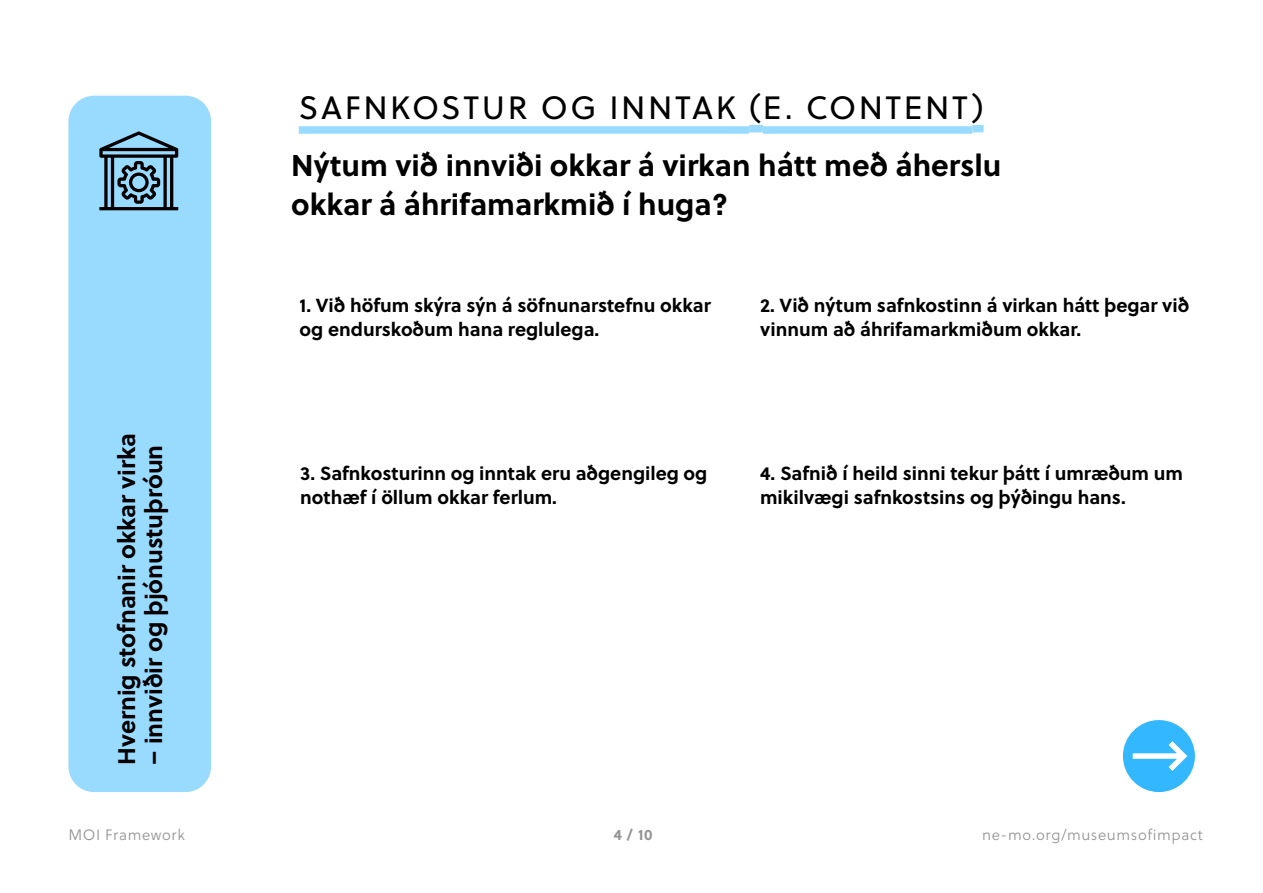
<style>
.page{position:relative;width:1263px;height:893px;background:#fff}
.page>*{position:absolute;margin:0;border:0;box-sizing:border-box;transform-origin:0 0}
.subheader_enabler{font:32.25px "Soleil";letter-spacing:.08em;color:#000}
.question_no_underline{font:700 30px/39px "Soleil";color:#000}
.t1{font:700 24px "Soleil";color:#000}
.statements{font:700 18.9px/24px "Soleil";color:#000}
.t2{font:15px "Soleil Lt";letter-spacing:.04em;color:#949494}
.t3{font:700 15px "Soleil";color:#949494}
</style>
<div class="page">
<div style="left:68px;top:96px;width:143px;height:696px;background:#99dbff;border-radius:26px"></div>
<svg style="left:99px;top:131px;width:79px;height:79px"></svg>
<div style="left:299px;top:126px;width:450px;height:8px;background:#99dbff"></div>
<div style="left:749px;top:125px;width:14px;height:7px;background:#99dbff"></div>
<div style="left:763px;top:126px;width:209px;height:8px;background:#99dbff"></div>
<div style="left:972px;top:125px;width:11px;height:7px;background:#99dbff"></div>
<div style="left:1123px;top:720px;width:72px;height:72px;background:#33b7ff;border-radius:50%"></div>
<svg style="left:1133px;top:741px;width:54px;height:30px"></svg>
<p class="subheader_enabler" style="left:299px;top:85px;width:686px">SAFNKOSTUR OG INNTAK (E. CONTENT)</p>
<h3 class="question_no_underline" style="left:291px;top:144px;width:712px">Nýtum við innviði okkar á virkan hátt með áherslu okkar á áhrifamarkmið í huga?</h3>
<p class="t1" style="left:108px;top:765px;width:333px;rotate:-90deg">Hvernig stofnanir okkar virka</p>
<p class="t1" style="left:135px;top:765px;width:322px;rotate:-90deg">– innviðir og þjónustuþróun</p>
<p class="statements" style="left:300px;top:292px;width:413px">1. Við höfum skýra sýn á söfnunarstefnu okkar og endurskoðum hana reglulega.</p>
<p class="statements" style="left:760px;top:292px;width:430px">2. Við nýtum safnkostinn á virkan hátt þegar við vinnum að áhrifamarkmiðum okkar.</p>
<p class="statements" style="left:300px;top:460px;width:409px">3. Safnkosturinn og inntak eru aðgengileg og nothæf í öllum okkar ferlum.</p>
<p class="statements" style="left:760px;top:460px;width:424px">4. Safnið í heild sinni tekur þátt í umræðum um mikilvægi safnkostsins og þýðingu hans.</p>
<p class="t2" style="left:68px;top:824px;width:118px">MOI Framework</p>
<p class="t3" style="left:614px;top:823px;width:40px">4 / 10</p>
<p class="t2" style="left:982px;top:824px;width:222px">ne-mo.org/museumsofimpact</p>
</div>
